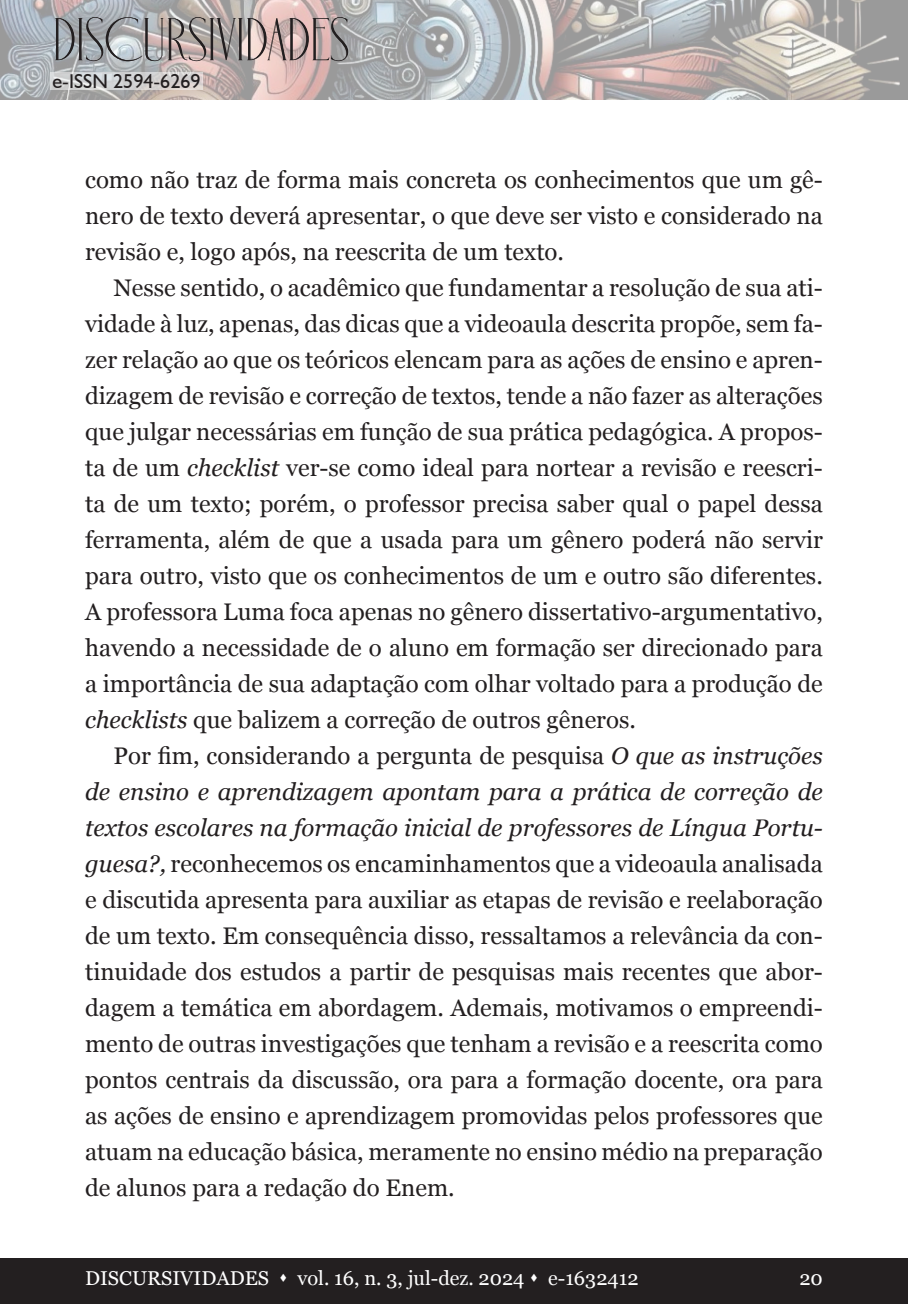
<style>
.page{position:relative;width:908px;height:1304px;background:#fff}
.page>*{position:absolute;margin:0;border:0;box-sizing:border-box;transform-origin:0 0}
.t1{font:60px "Holipop";color:#231f20}
.t2{font:24px/36px "Georgia";color:#231f20;text-align:justify}
.t3{font:20px "Georgia";color:#fff}
.t4{font:20px "Humanist 521 BT";color:#231f20}
.s1{font-style:italic}
</style>
<div class="page">
<div style="left:0;top:1259px;width:907px;height:45px;background:#231f20"></div>
<img style="left:0;top:0;width:907px;height:99px">
<svg style="left:50px;top:72px;width:153px;height:18px;background:#d5d4d5"></svg>
<h1 class="t1" style="left:53px;top:10px;width:298px">DISCURSIVIDADES</h1>
<p class="t4" style="left:52px;top:69px;width:150px">e-ISSN 2594-6269</p>
<p class="t2" style="left:85px;top:161px;width:739px">como não traz de forma mais concreta os conhecimentos que um gê&shy;nero de texto deverá apresentar, o que deve ser visto e considerado na revisão e, logo após, na reescrita de um texto.</p>
<p class="t2" style="left:85px;top:269px;width:739px;text-indent:28px">Nesse sentido, o acadêmico que fundamentar a resolução de sua ati&shy;vidade à luz, apenas, das dicas que a videoaula descrita propõe, sem fa&shy;zer relação ao que os teóricos elencam para as ações de ensino e apren&shy;dizagem de revisão e correção de textos, tende a não fazer as alterações que julgar necessárias em função de sua prática pedagógica. A propos&shy;ta de um <span class="s1">checklist</span> ver-se como ideal para nortear a revisão e reescri&shy;ta de um texto; porém, o professor precisa saber qual o papel dessa ferramenta, além de que a usada para um gênero poderá não servir para outro, visto que os conhecimentos de um e outro são diferentes.<br>A professora Luma foca apenas no gênero dissertativo-argumentativo, havendo a necessidade de o aluno em formação ser direcionado para a importância de sua adaptação com olhar voltado para a produção de <span class="s1">checklists</span> que balizem a correção de outros gêneros.</p>
<p class="t2" style="left:85px;top:737px;width:739px;text-indent:28px">Por fim, considerando a pergunta de pesquisa <span class="s1">O que as instruções de ensino e aprendizagem apontam para a prática de correção de textos escolares na formação inicial de professores de Língua Portu&shy;guesa?,</span> reconhecemos os encaminhamentos que a videoaula analisada e discutida apresenta para auxiliar as etapas de revisão e reelaboração de um texto. Em consequência disso, ressaltamos a relevância da con&shy;tinuidade dos estudos a partir de pesquisas mais recentes que abor&shy;dagem a temática em abordagem. Ademais, motivamos o empreendi&shy;mento de outras investigações que tenham a revisão e a reescrita como pontos centrais da discussão, ora para a formação docente, ora para as ações de ensino e aprendizagem promovidas pelos professores que atuam na educação básica, meramente no ensino médio na preparação de alunos para a redação do Enem.</p>
<p class="t3" style="left:85px;top:1264px;width:554px">DISCURSIVIDADES ▲ vol. 16, n. 3, jul-dez. 2024 ▲ e-1632412</p>
<p class="t3" style="left:799px;top:1264px;width:25px">20</p>
</div>
